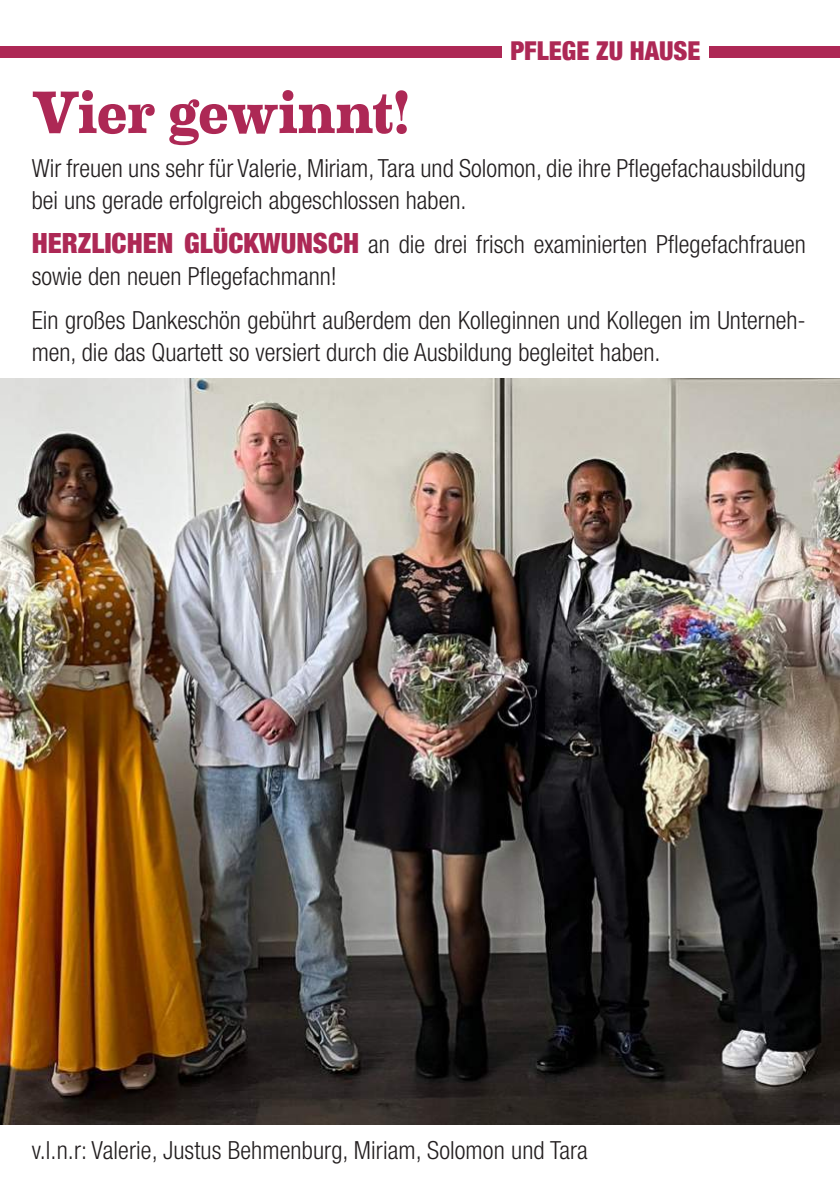
<style>
.page{position:relative;width:840px;height:1191px;background:#fff}
.page>*{position:absolute;margin:0;border:0;box-sizing:border-box;transform-origin:0 0}
.t1{font:700 60px "Eames Century Modern";letter-spacing:-.01em;color:#ad2855}
.t2{font:900 condensed 26px "Helvetica Neue";color:#ad2855}
.t3{font:300 condensed 25px/32px "Helvetica Neue LT Std";color:#231f20}
.s1{font-weight:900;font-size:28px;color:#ad2855}
</style>
<div class="page">
<img style="left:0;top:378px;width:839px;height:746px">
<div style="left:0;top:47px;width:839px;height:11px;background:#ad2855"></div>
<div style="left:502px;top:18px;width:206px;height:55px;background:#fff"></div>
<p class="t2" style="left:510px;top:29px;width:191px">PFLEGE ZU HAUSE</p>
<h1 class="t1" style="left:32px;top:67px;width:379px">Vier gewinnt!</h1>
<p class="t3" style="left:32px;top:152px;width:775px">Wir freuen uns sehr für Valerie, Miriam, Tara und Solomon, die ihre Pflegefachausbildung bei uns gerade erfolgreich abgeschlossen haben.</p>
<p class="t3" style="left:32px;top:228px;width:775px"><span class="s1">HERZLICHEN GLÜCKWUNSCH</span> an die drei frisch examinierten Pflegefachfrauen sowie den neuen Pflegefachmann!</p>
<p class="t3" style="left:32px;top:304px;width:775px">Ein großes Dankeschön gebührt außerdem den Kolleginnen und Kollegen im Unterneh&shy;men, die das Quartett so versiert durch die Ausbildung begleitet haben.</p>
<p class="t3" style="left:32px;top:1134px;width:557px">v.l.n.r: Valerie, Justus Behmenburg, Miriam, Solomon und Tara</p>
</div>
